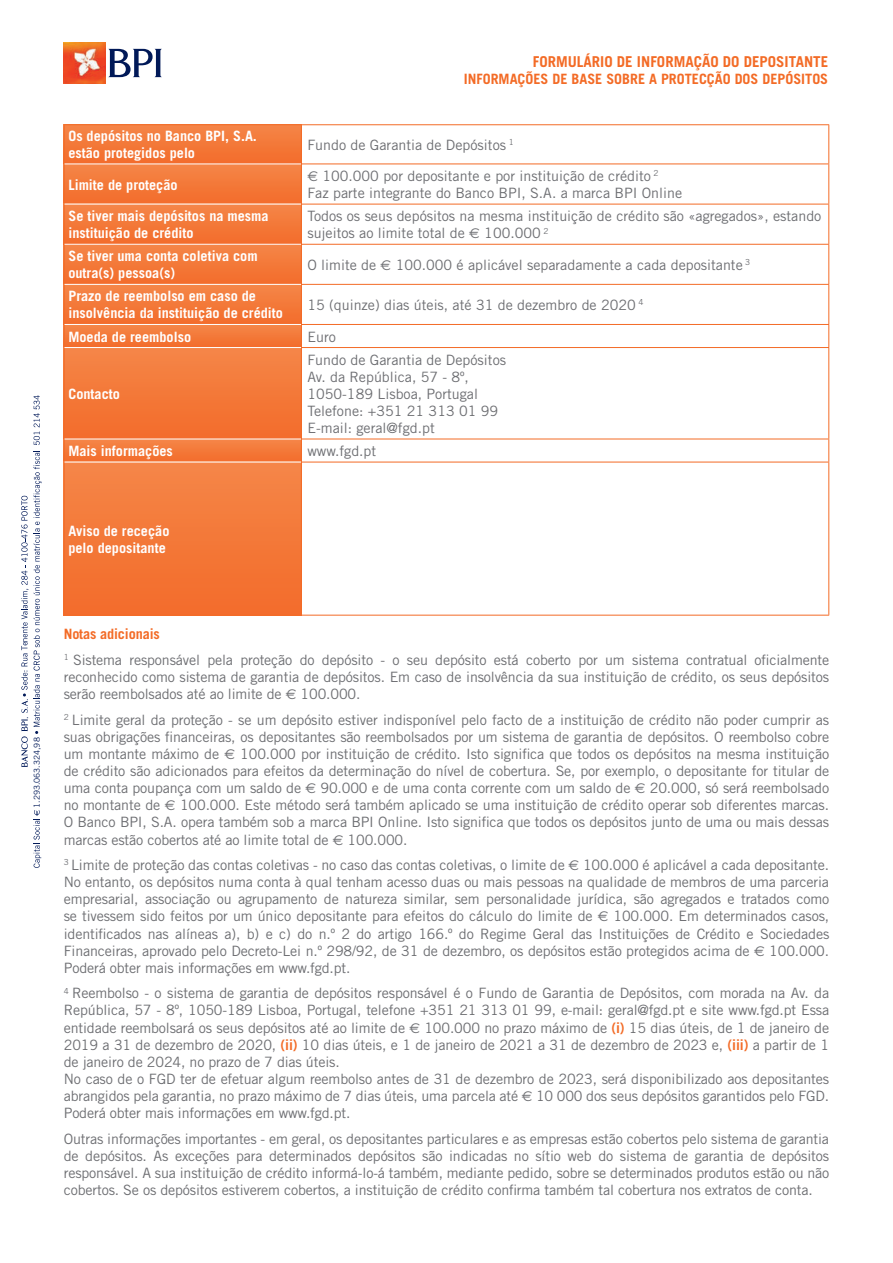
<style>
.page{position:relative;width:893px;height:1263px;background:#fff}
.page>*{position:absolute;margin:0;border:0;box-sizing:border-box;transform-origin:0 0}
.t1{font:700 15px "Trade Gothic";color:#f36b26}
.t2{font:14.25px/17.1px "Trade Gothic";letter-spacing:-.01em;color:#6d6e72}
.t3{font:700 14.25px/17.1px "Trade Gothic";color:#fff}
.t4{font:700 14.25px "Trade Gothic";color:#f36b26}
.t5{font:8.25px "Trade Gothic";color:#011958}
.s1{font-family:"Euro Sans"}
.s2{font-weight:700;color:#f36b26}
</style>
<div class="page">
<svg style="left:34px;top:810px;width:7px;height:58px"></svg>
<svg style="left:21px;top:451px;width:21px;height:316px"></svg>
<svg style="left:34px;top:395px;width:6px;height:50px"></svg>
<svg style="left:108px;top:49px;width:54px;height:28px"></svg>
<img style="left:64px;top:43px;width:41px;height:41px">
<div style="left:64px;top:439px;width:237px;height:23px;background:linear-gradient(to right,#f47939,#f37939)"></div>
<div style="left:64px;top:325px;width:237px;height:22px;background:linear-gradient(to right,#f47939,#f37839)"></div>
<div style="left:64px;top:347px;width:237px;height:92px;background:linear-gradient(to bottom,#f58648,#f36c2b)"></div>
<div style="left:64px;top:462px;width:237px;height:153px;background:linear-gradient(to bottom,#f58648,#f26c2b)"></div>
<div style="left:64px;top:164px;width:237px;height:40px;background:linear-gradient(to bottom,#f58648,#f36d2c)"></div>
<div style="left:64px;top:244px;width:237px;height:40px;background:linear-gradient(to bottom,#f58648,#f36d2c)"></div>
<div style="left:64px;top:204px;width:237px;height:40px;background:linear-gradient(to bottom,#f58648,#f36d2c)"></div>
<div style="left:64px;top:285px;width:237px;height:40px;background:linear-gradient(to right,#f47939,#f47939)"></div>
<div style="left:64px;top:124px;width:237px;height:40px;background:#f37939"></div>
<hr style="left:64px;top:124px;width:237px;height:1px;background:#f36b26">
<hr style="left:64px;top:125px;width:1px;height:39px;background:#f36b26">
<hr style="left:301px;top:124px;width:528px;height:1px;background:#f36b26">
<hr style="left:301px;top:125px;width:1px;height:39px;background:#f36b26">
<hr style="left:828px;top:125px;width:1px;height:39px;background:#f36b26">
<hr style="left:64px;top:164px;width:1px;height:40px;background:#f36b26">
<hr style="left:301px;top:164px;width:528px;height:1px;background:#f36b26">
<hr style="left:301px;top:164px;width:1px;height:40px;background:#f36b26">
<hr style="left:828px;top:164px;width:1px;height:40px;background:#f36b26">
<hr style="left:64px;top:204px;width:1px;height:40px;background:#f36b26">
<hr style="left:301px;top:204px;width:528px;height:1px;background:#f36b26">
<hr style="left:301px;top:204px;width:1px;height:40px;background:#f36b26">
<hr style="left:828px;top:204px;width:1px;height:40px;background:#f36b26">
<hr style="left:64px;top:244px;width:1px;height:40px;background:#f36b26">
<hr style="left:301px;top:244px;width:528px;height:1px;background:#f36b26">
<hr style="left:301px;top:245px;width:1px;height:39px;background:#f36b26">
<hr style="left:828px;top:245px;width:1px;height:39px;background:#f36b26">
<hr style="left:64px;top:284px;width:1px;height:40px;background:#f36b26">
<hr style="left:301px;top:284px;width:528px;height:1px;background:#f36b26">
<hr style="left:301px;top:285px;width:1px;height:39px;background:#f36b26">
<hr style="left:828px;top:285px;width:1px;height:39px;background:#f36b26">
<svg style="left:64px;top:324px;width:1px;height:23px"></svg>
<hr style="left:301px;top:324px;width:528px;height:1px;background:#f36b26">
<svg style="left:301px;top:325px;width:1px;height:22px"></svg>
<svg style="left:828px;top:325px;width:1px;height:22px"></svg>
<hr style="left:64px;top:347px;width:1px;height:92px;background:#f36b26">
<hr style="left:301px;top:347px;width:528px;height:1px;background:#f36b26">
<hr style="left:301px;top:348px;width:1px;height:91px;background:#f36b26">
<hr style="left:828px;top:348px;width:1px;height:91px;background:#f36b26">
<svg style="left:64px;top:439px;width:1px;height:23px"></svg>
<hr style="left:301px;top:439px;width:528px;height:1px;background:#f36b26">
<svg style="left:301px;top:440px;width:1px;height:22px"></svg>
<svg style="left:828px;top:439px;width:1px;height:23px"></svg>
<hr style="left:64px;top:462px;width:1px;height:153px;background:#f36b26">
<hr style="left:301px;top:462px;width:528px;height:1px;background:#f36b26">
<hr style="left:301px;top:462px;width:1px;height:153px;background:#f36b26">
<hr style="left:828px;top:462px;width:1px;height:153px;background:#f36b26">
<hr style="left:64px;top:615px;width:237px;height:1px;background:#f36b26">
<hr style="left:301px;top:615px;width:528px;height:1px;background:#f36b26">
<hr style="left:65px;top:164px;width:236px;height:1px;background:#fff">
<hr style="left:65px;top:204px;width:236px;height:1px;background:#fff">
<hr style="left:65px;top:244px;width:236px;height:1px;background:#fff">
<hr style="left:65px;top:324px;width:236px;height:1px;background:#fff">
<hr style="left:65px;top:347px;width:236px;height:1px;background:#fff">
<hr style="left:65px;top:439px;width:236px;height:1px;background:#fff">
<hr style="left:65px;top:462px;width:236px;height:1px;background:#fff">
<p class="t1" style="left:533px;top:53px;width:297px">FORMULÁRIO DE INFORMAÇÃO DO DEPOSITANTE</p>
<p class="t4" style="left:464px;top:70px;width:366px">INFORMAÇÕES DE BASE SOBRE A PROTECÇÃO DOS DEPÓSITOS</p>
<p class="t3" style="left:68px;top:127px;width:190px">Os depósitos no Banco BPI, S.A. estão protegidos pelo</p>
<p class="t2" style="left:307px;top:136px;width:208px">Fundo de Garantia de Depósitos <sup>1</sup></p>
<p class="t3" style="left:68px;top:176px;width:111px">Limite de proteção</p>
<p class="t2" style="left:307px;top:167px;width:376px"><span class="s1">€</span> 100.000 por depositante e por instituição de crédito <sup>2<br></sup>Faz parte integrante do Banco BPI, S.A. a marca BPI Online</p>
<p class="t3" style="left:68px;top:207px;width:202px">Se tiver mais depósitos na mesma instituição de crédito</p>
<p class="t2" style="left:307px;top:207px;width:515px">Todos os seus depósitos na mesma instituição de crédito são «agregados», estando sujeitos ao limite total de <span class="s1">€</span> 100.000 <sup>2</sup></p>
<p class="t3" style="left:68px;top:247px;width:191px">Se tiver uma conta coletiva com outra(s) pessoa(s)</p>
<p class="t2" style="left:307px;top:256px;width:444px">O limite de <span class="s1">€</span> 100.000 é aplicável separadamente a cada depositante <sup>3</sup></p>
<p class="t3" style="left:68px;top:287px;width:216px">Prazo de reembolso em caso de insolvência da instituição de crédito</p>
<p class="t2" style="left:307px;top:296px;width:338px">15 (quinze) dias úteis, até 31 de dezembro de 2020 <sup>4</sup></p>
<p class="t3" style="left:68px;top:328px;width:124px">Moeda de reembolso</p>
<p class="t2" style="left:307px;top:328px;width:30px">Euro</p>
<p class="t3" style="left:68px;top:385px;width:53px">Contacto</p>
<p class="t2" style="left:307px;top:351px;width:200px">Fundo de Garantia de Depósitos<br>Av. da República, 57 - 8º,<br>1050-189 Lisboa, Portugal<br>Telefone: +351 21 313 01 99<br>E-mail: geral@fgd.pt</p>
<p class="t3" style="left:68px;top:442px;width:106px">Mais informações</p>
<p class="t2" style="left:307px;top:442px;width:70px">www.fgd.pt</p>
<p class="t3" style="left:68px;top:522px;width:103px">Aviso de receção pelo depositante</p>
<p class="t5" style="left:32px;top:808px;width:72px;rotate:-90deg">1.293.063.324,98</p>
<p class="t2" style="left:64px;top:621px;width:767px;line-height:25.7px"><span class="s2">Notas adicionais<br></span><sup>1</sup> Sistema responsável pela proteção do depósito - o seu depósito está coberto por um sistema contratual oficialmente</p>
<p class="t2" style="left:64px;top:668px;width:767px">reconhecido como sistema de garantia de depósitos. Em caso de insolvência da sua instituição de crédito, os seus depósitos serão reembolsados até ao limite de <span class="s1">€</span> 100.000.</p>
<p class="t2" style="left:64px;top:711px;width:767px;text-align:justify"><sup>2</sup> Limite geral da proteção - se um depósito estiver indisponível pelo facto de a instituição de crédito não poder cumprir as suas obrigações financeiras, os depositantes são reembolsados por um sistema de garantia de depósitos. O reembolso cobre um montante máximo de <span class="s1">€</span> 100.000 por instituição de crédito. Isto significa que todos os depósitos na mesma instituição de crédito são adicionados para efeitos da determinação do nível de cobertura. Se, por exemplo, o depositante for titular de uma conta poupança com um saldo de <span class="s1">€</span> 90.000 e de uma conta corrente com um saldo de <span class="s1">€</span> 20.000, só será reembolsado no montante de <span class="s1">€</span> 100.000. Este método será também aplicado se uma instituição de crédito operar sob diferentes marcas.<br>O Banco BPI, S.A. opera também sob a marca BPI Online. Isto significa que todos os depósitos junto de uma ou mais dessas marcas estão cobertos até ao limite total de <span class="s1">€</span> 100.000.</p>
<p class="t2" style="left:64px;top:856px;width:767px;text-align:justify"><sup>3</sup> Limite de proteção das contas coletivas - no caso das contas coletivas, o limite de <span class="s1">€</span> 100.000 é aplicável a cada depositante.<br>No entanto, os depósitos numa conta à qual tenham acesso duas ou mais pessoas na qualidade de membros de uma parceria empresarial, associação ou agrupamento de natureza similar, sem personalidade jurídica, são agregados e tratados como se tivessem sido feitos por um único depositante para efeitos do cálculo do limite de <span class="s1">€</span> 100.000. Em determinados casos, identificados nas alíneas a), b) e c) do n.º 2 do artigo 166.º do Regime Geral das Instituições de Crédito e Sociedades Financeiras, aprovado pelo Decreto-Lei n.º 298/92, de 31 de dezembro, os depósitos estão protegidos acima de <span class="s1">€</span> 100.000.<br>Poderá obter mais informações em www.fgd.pt.</p>
<p class="t2" style="left:64px;top:984px;width:767px"><sup>4</sup> Reembolso - o sistema de garantia de depósitos responsável é o Fundo de Garantia de Depósitos, com morada na Av. da República, 57 - 8º, 1050-189 Lisboa, Portugal, telefone +351 21 313 01 99, e-mail: geral@fgd.pt e site www.fgd.pt Essa entidade reembolsará os seus depósitos até ao limite de <span class="s1">€</span> 100.000 no prazo máximo de <span class="s2">(i)</span> 15 dias úteis, de 1 de janeiro de 2019 a 31 de dezembro de 2020, <span class="s2">(ii)</span> 10 dias úteis, e 1 de janeiro de 2021 a 31 de dezembro de 2023 e, <span class="s2">(iii)</span> a partir de 1 de janeiro de 2024, no prazo de 7 dias úteis.<br>No caso de o FGD ter de efetuar algum reembolso antes de 31 de dezembro de 2023, será disponibilizado aos depositantes abrangidos pela garantia, no prazo máximo de 7 dias úteis, uma parcela até <span class="s1">€</span> 10 000 dos seus depósitos garantidos pelo FGD.<br>Poderá obter mais informações em www.fgd.pt.</p>
<p class="t2" style="left:64px;top:1130px;width:767px;text-align:justify">Outras informações importantes - em geral, os depositantes particulares e as empresas estão cobertos pelo sistema de garantia de depósitos. As exceções para determinados depósitos são indicadas no sítio web do sistema de garantia de depósitos responsável. A sua instituição de crédito informá-lo-á também, mediante pedido, sobre se determinados produtos estão ou não cobertos. Se os depósitos estiverem cobertos, a instituição de crédito confirma também tal cobertura nos extratos de conta.</p>
</div>
